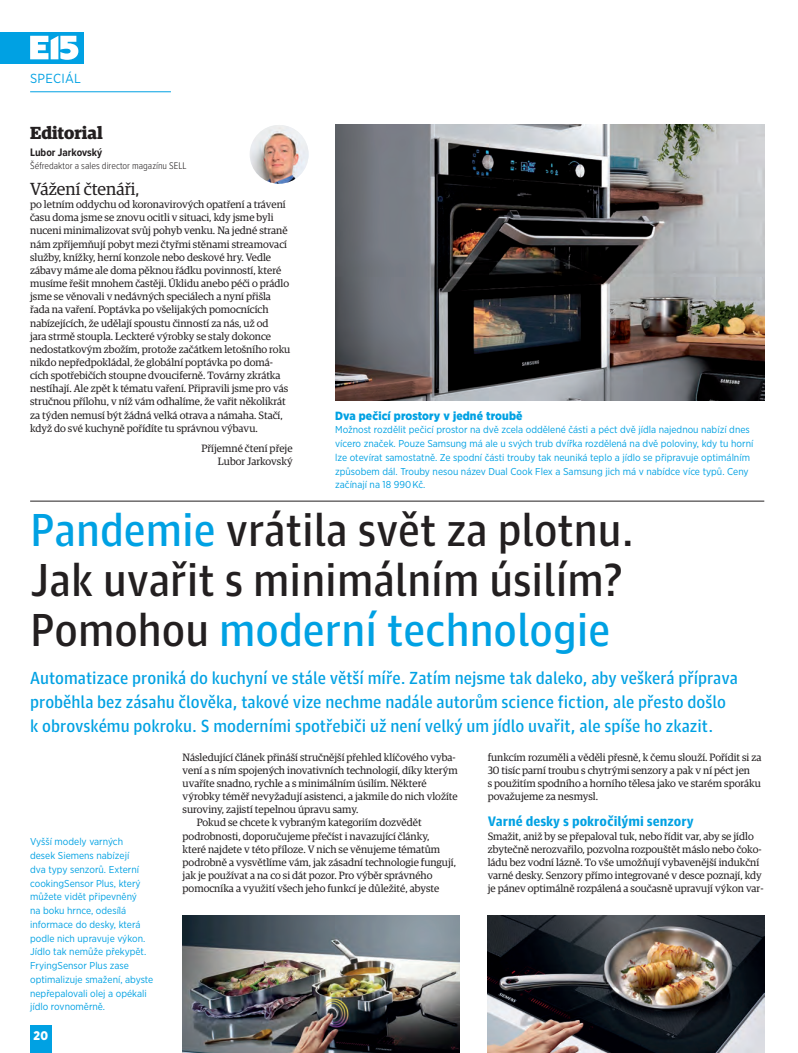
<style>
.page{position:relative;width:798px;height:1053px;background:#fff}
.page>*{position:absolute;margin:0;border:0;box-sizing:border-box;transform-origin:0 0}
.t1{font:46.25px/50px "Guardian Agate Sans 4";color:#231f20}
.t2{font:17.5px/23.8px "Guardian Agate Sans 4";color:#00a1e3}
.t3{font:17.5px "Guardian Egyp";color:#231f20}
.t4{font:700 17.5px "Guardian Egyp";color:#231f20}
.t5{font:900 13.75px "Guardian Agate Sans 4";color:#00a1e3}
.t6{font:13.12px "Gotham Narrow";letter-spacing:.02em;color:#00a1e3}
.t7{font:900 12.5px "Gotham Narrow";color:#fff;scale:.96 1}
.t8{font:900 11.88px "Gotham Narrow";letter-spacing:.01em;color:#00a1e3}
.t9{font:700 11.25px "Proxima Nova Cond";color:#231f20}
.t10{font:10.62px/13.1px "Guardian Egyp";color:#231f20}
.t11{font:10px/13.8px "Gotham Narrow";color:#00a1e3}
.t12{font:300 10px "Proxima Nova Cond";color:#231f20}
.s1{color:#00a1e3}
</style>
<div class="page">
<hr style="left:30px;top:92px;width:141px;height:1px;background:#00a1e3">
<div style="left:0;top:32px;width:84px;height:32px;background:#00a1e3"></div>
<svg style="left:30px;top:36px;width:48px;height:24px"></svg>
<div style="left:30px;top:1025px;width:21px;height:27px;background:#00a1e3"></div>
<img style="left:487px;top:915px;width:277px;height:137px">
<hr style="left:30px;top:501px;width:734px;height:1px;background:#231f20">
<img style="left:250px;top:125px;width:58px;height:59px;border-radius:29px">
<img style="left:335px;top:125px;width:429px;height:275px">
<img style="left:182px;top:915px;width:277px;height:137px">
<p class="t6" style="left:30px;top:70px;width:52px">SPECIÁL</p>
<h2 class="t4" style="left:30px;top:119px;width:74px">Editorial</h2>
<p class="t9" style="left:30px;top:145px;width:74px">Lubor Jarkovský</p>
<p class="t12" style="left:30px;top:159px;width:158px">Šéfredaktor a sales director magazínu SELL</p>
<h2 class="t3" style="left:30px;top:177px;width:111px">Vážení čtenáři,</h2>
<p class="t10" style="left:30px;top:197px;width:262px">po letním oddychu od koronavirových opatření a trávení času doma jsme se znovu ocitli v situaci, kdy jsme byli nuceni minimalizovat svůj pohyb venku. Na jedné straně nám zpříjemňují pobyt mezi čtyřmi stěnami streamovací služby, knížky, herní konzole nebo deskové hry. Vedle zábavy máme ale doma pěknou řádku povinností, které musíme řešit mnohem častěji. Úklidu anebo péči o prádlo jsme se věnovali v nedávných speciálech a nyní přišla řada na vaření. Poptávka po všelijakých pomocnících nabízejících, že udělají spoustu činností za nás, už od<br>jara strmě stoupla. Leckteré výrobky se staly dokonce nedostatkovým zbožím, protože začátkem letošního roku nikdo nepředpokládal, že globální poptávka po domá&shy;cích spotřebičích stoupne dvouciferně. Továrny zkrátka nestíhají. Ale zpět k tématu vaření. Připravili jsme pro vás stručnou přílohu, v níž vám odhalíme, že vařit několikrát za týden nemusí být žádná velká otrava a námaha. Stačí, když do své kuchyně pořídíte tu správnou výbavu.</p>
<p class="t10" style="left:201px;top:441px;width:92px;text-align:right">Příjemné čtení přeje<br>Lubor Jarkovský</p>
<p class="t8" style="left:335px;top:407px;width:189px">Dva pečicí prostory v jedné troubě</p>
<p class="t11" style="left:335px;top:423px;width:419px">Možnost rozdělit pečicí prostor na dvě zcela oddělené části a péct dvě jídla najednou nabízí dnes vícero značek. Pouze Samsung má ale u svých trub dvířka rozdělená na dvě poloviny, kdy tu horní lze otevírat samostatně. Ze spodní části trouby tak neuniká teplo a jídlo se připravuje optimálním způsobem dál. Trouby nesou název Dual Cook Flex a Samsung jich má v nabídce více typů. Ceny začínají na 18 990 Kč.</p>
<h1 class="t1" style="left:30px;top:502px;width:605px"><span class="s1">Pandemie</span> vrátila svět za plotnu.<br>Jak uvařit s minimálním úsilím?<br>Pomohou <span class="s1">moderní technologie</span></h1>
<p class="t2" style="left:30px;top:665px;width:709px">Automatizace proniká do kuchyní ve stále větší míře. Zatím nejsme tak daleko, aby veškerá příprava proběhla bez zásahu člověka, takové vize nechme nadále autorům science fiction, ale přesto došlo k obrovskému pokroku. S moderními spotřebiči už není velký um jídlo uvařit, ale spíše ho zkazit.</p>
<p class="t11" style="left:30px;top:834px;width:125px">Vyšší modely varných<br>desek Siemens nabízejí<br>dva typy senzorů. Externí cookingSensor Plus, který můžete vidět připevněný<br>na boku hrnce, odesílá informace do desky, která podle nich upravuje výkon.<br>Jídlo tak nemůže překypět.<br>FryingSensor Plus zase optimalizuje smažení, abyste nepřepalovali olej a opékali jídlo rovnoměrně.</p>
<p class="t7" style="left:34px;top:1026px;width:17px">20</p>
<p class="t10" style="left:182px;top:749px;width:274px">Následující článek přináší stručnější přehled klíčového vyba-</p>
<p class="t10" style="left:182px;top:762px;width:276px">vení a s ním spojených inovativních technologií, díky kterým</p>
<p class="t10" style="left:182px;top:776px;width:245px">uvaříte snadno, rychle a s minimálním úsilím. Některé</p>
<p class="t10" style="left:182px;top:789px;width:276px">výrobky téměř nevyžadují asistenci, a jakmile do nich vložíte</p>
<p class="t10" style="left:182px;top:802px;width:177px">suroviny, zajistí tepelnou úpravu samy.</p>
<p class="t10" style="left:197px;top:815px;width:226px">Pokud se chcete k vybraným kategoriím dozvědět</p>
<p class="t10" style="left:182px;top:828px;width:248px">podrobnosti, doporučujeme přečíst i navazující články,</p>
<p class="t10" style="left:182px;top:841px;width:259px">které najdete v této příloze. V nich se věnujeme tématům</p>
<p class="t10" style="left:182px;top:854px;width:275px">podrobně a vysvětlíme vám, jak zásadní technologie fungují,</p>
<p class="t10" style="left:182px;top:868px;width:251px">jak je používat a na co si dát pozor. Pro výběr správného</p>
<p class="t10" style="left:182px;top:881px;width:258px">pomocníka a využití všech jeho funkcí je důležité, abyste</p>
<p class="t10" style="left:487px;top:749px;width:275px">funkcím rozuměli a věděli přesně, k čemu slouží. Pořídit si za 30 tisíc parní troubu s chytrými senzory a pak v ní péct jen<br>s použitím spodního a horního tělesa jako ve starém sporáku považujeme za nesmysl.</p>
<p class="t5" style="left:487px;top:812px;width:207px">Varné desky s pokročilými senzory</p>
<p class="t10" style="left:487px;top:828px;width:277px">Smažit, aniž by se přepaloval tuk, nebo řídit var, aby se jídlo zbytečně nerozvařilo, pozvolna rozpouštět máslo nebo čoko&shy;ládu bez vodní lázně. To vše umožňují vybavenější indukční varné desky. Senzory přímo integrované v desce poznají, kdy je pánev optimálně rozpálená a současně upravují výkon var-</p>
</div>
